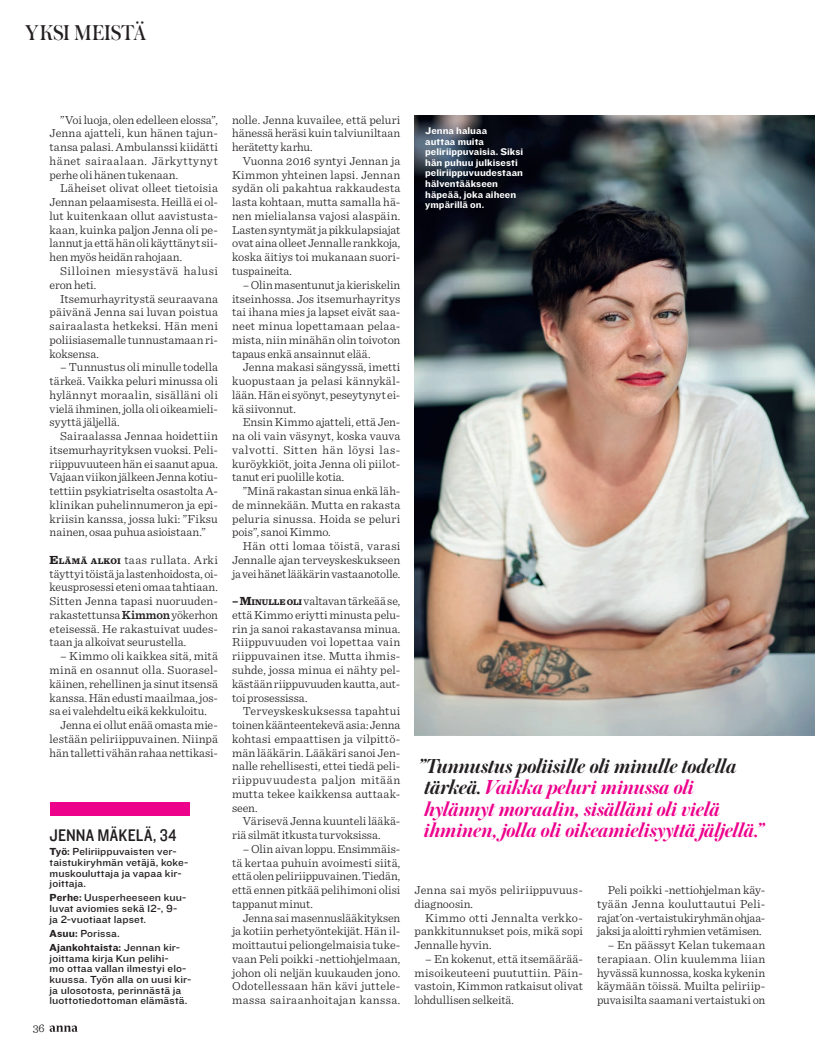
<style>
.page{position:relative;width:815px;height:1053px;background:#fff}
.page>*{position:absolute;margin:0;border:0;box-sizing:border-box;transform-origin:0 0}
._01_Vinjetti{font:22.5px "Austin";letter-spacing:-.005em;color:#231f20}
._08_Äläys2{font:italic 600 21.25px/21.2px "Austin";letter-spacing:-.01em;color:#ed028c}
._05_Väliotsikko3{font:17.5px "Knockout 30 Junior Welterwt";letter-spacing:.015em;color:#231f20}
._04_Teksti{font:300 12.25px/13.8px "Sentinel";letter-spacing:.005em;color:#231f20;text-align:justify}
._04_Teksti_ei_sis{font:300 12.25px/13.8px "Sentinel";color:#231f20;text-align:justify}
._04_Teksti-2{font:300 12.25px/13.8px "Sentinel";letter-spacing:.035em;color:#231f20}
.t1{font:300 12.12px "Sentinel";color:#231f20}
._10_Laatikko_teksti{font:10.62px/10.6px "Knockout 32 Junior Cruisewt";letter-spacing:.01em;color:#231f20}
._09_Kuvateksti{font:10px/10.6px "Knockout 52 Cruiserweight";letter-spacing:.005em;color:#fff}
.s1{font-weight:900}
.s2{font-weight:900;font-size:8.62px}
.s3{font-weight:600}
.s4{font-family:"Knockout 52 Cruiserweight"}
.s5{color:#231f20}
</style>
<div class="page">
<svg style="left:50px;top:1025px;width:27px;height:6px"></svg>
<div style="left:50px;top:801px;width:140px;height:14px;background:#ed028c"></div>
<img style="left:415px;top:115px;width:400px;height:620px">
<p class="_01_Vinjetti" style="left:25px;top:17px;width:123px">YKSI MEISTÄ</p>
<p class="_04_Teksti" style="left:50px;top:112px;width:170px;text-indent:11px">”Voi luoja, olen edelleen elossa”, Jenna ajatteli, kun hänen tajun&shy;tansa palasi. Ambulanssi kiidätti hänet sairaalaan. Järkyttynyt perhe oli hänen tukenaan.</p>
<p class="_04_Teksti" style="left:50px;top:181px;width:170px;text-indent:11px">Läheiset olivat olleet tietoisia Jennan pelaamisesta. Heillä ei ol&shy;lut kuitenkaan ollut aavistusta&shy;kaan, kuinka paljon Jenna oli pe&shy;lannut ja että hän oli käyttänyt sii&shy;hen myös heidän rahojaan.</p>
<p class="_04_Teksti-2" style="left:50px;top:263px;width:170px;text-indent:11px">Silloinen miesystävä halusi eron heti.</p>
<p class="_04_Teksti" style="left:50px;top:291px;width:170px;text-indent:11px">Itsemurhayritystä seuraavana päivänä Jenna sai luvan poistua sairaalasta hetkeksi. Hän meni poliisiasemalle tunnustamaan ri&shy;koksensa.</p>
<p class="_04_Teksti" style="left:50px;top:359px;width:170px;text-indent:11px">– Tunnustus oli minulle todella tärkeä. Vaikka peluri minussa oli hylännyt moraalin, sisälläni oli vielä ihminen, jolla oli oikeamieli&shy;syyttä jäljellä.</p>
<p class="_04_Teksti" style="left:50px;top:428px;width:170px;text-indent:11px">Sairaalassa Jennaa hoidettiin itsemurhayrityksen vuoksi. Peli&shy;riippuvuuteen hän ei saanut apua.<br>Vajaan viikon jälkeen Jenna kotiu&shy;tettiin psykiatriselta osastolta A&shy;klinikan puhelinnumeron ja epi&shy;kriisin kanssa, jossa luki: ”Fiksu nainen, osaa puhua asioistaan.”</p>
<p class="_04_Teksti_ei_sis" style="left:50px;top:552px;width:170px"><span class="s1">E</span><span class="s2">LÄMÄ ALKOI</span> taas rullata. Arki täyttyi töistä ja lastenhoidosta, oi&shy;keusprosessi eteni omaa tahtiaan.<br>Sitten Jenna tapasi nuoruuden&shy;rakastettunsa <span class="s3">Kimmon</span> yökerhon eteisessä. He rakastuivat uudes&shy;taan ja alkoivat seurustella.</p>
<p class="_04_Teksti" style="left:50px;top:648px;width:170px;text-indent:11px">– Kimmo oli kaikkea sitä, mitä minä en osannut olla. Suorasel&shy;käinen, rehellinen ja sinut itsensä kanssa. Hän edusti maailmaa, jos&shy;sa ei valehdeltu eikä kekkuloitu.</p>
<p class="_04_Teksti" style="left:50px;top:717px;width:170px;text-indent:11px">Jenna ei ollut enää omasta mie&shy;lestään peliriippuvainen. Niinpä hän talletti vähän rahaa nettikasi-</p>
<p class="_05_Väliotsikko3" style="left:50px;top:823px;width:128px">JENNA MÄKELÄ, 34</p>
<p class="_10_Laatikko_teksti" style="left:50px;top:845px;width:140px"><span class="s4">Työ:</span> Peliriippuvaisten ver&shy;taistukiryhmän vetäjä, koke&shy;muskouluttaja ja vapaa kir&shy;joittaja.</p>
<p class="_10_Laatikko_teksti" style="left:50px;top:891px;width:138px"><span class="s4">Perhe:</span> Uusperheeseen kuu&shy;luvat aviomies sekä 12-, 9- ja 2-vuotiaat lapset.</p>
<p class="_10_Laatikko_teksti" style="left:50px;top:927px;width:72px"><span class="s4">Asuu:</span> Porissa.</p>
<p class="_10_Laatikko_teksti" style="left:50px;top:941px;width:143px"><span class="s4">Ajankohtaista:</span> Jennan kir&shy;joittama kirja Kun pelihi-<br>mo ottaa vallan ilmestyi elo&shy;kuussa. Työn alla on uusi kir&shy;ja ulosotosta, perinnästä ja luottotiedottoman elämästä.</p>
<p class="t1" style="left:33px;top:1018px;width:13px">36</p>
<p class="_04_Teksti" style="left:232px;top:112px;width:170px">nolle. Jenna kuvailee, että peluri hänessä heräsi kuin talviuniltaan herätetty karhu.</p>
<p class="_04_Teksti" style="left:232px;top:153px;width:170px;text-indent:11px">Vuonna 2016 syntyi Jennan ja Kimmon yhteinen lapsi. Jennan sydän oli pakahtua rakkaudesta lasta kohtaan, mutta samalla hä&shy;nen mielialansa vajosi alaspäin.<br>Lasten syntymät ja pikkulapsiajat ovat aina olleet Jennalle rankkoja, koska äitiys toi mukanaan suori&shy;tuspaineita.</p>
<p class="_04_Teksti" style="left:232px;top:277px;width:170px;text-indent:11px">– Olin masentunut ja kieriskelin itseinhossa. Jos itsemurhayritys tai ihana mies ja lapset eivät saa&shy;neet minua lopettamaan pelaa&shy;mista, niin minähän olin toivoton tapaus enkä ansainnut elää.</p>
<p class="_04_Teksti" style="left:232px;top:359px;width:170px;text-indent:11px">Jenna makasi sängyssä, imetti kuopustaan ja pelasi kännykäl&shy;lään. Hän ei syönyt, peseytynyt ei&shy;kä siivonnut.</p>
<p class="_04_Teksti" style="left:232px;top:414px;width:170px;text-indent:11px">Ensin Kimmo ajatteli, että Jen&shy;na oli vain väsynyt, koska vauva valvotti. Sitten hän löysi las&shy;kuröykkiöt, joita Jenna oli piilot&shy;tanut eri puolille kotia.</p>
<p class="_04_Teksti" style="left:232px;top:483px;width:170px;text-indent:11px">”Minä rakastan sinua enkä läh&shy;de minnekään. Mutta en rakasta peluria sinussa. Hoida se peluri pois”, sanoi Kimmo.</p>
<p class="_04_Teksti" style="left:232px;top:538px;width:170px;text-indent:11px">Hän otti lomaa töistä, varasi Jennalle ajan terveyskeskukseen ja vei hänet lääkärin vastaanotolle.</p>
<p class="_04_Teksti_ei_sis" style="left:232px;top:593px;width:170px"><span class="s1">– M</span><span class="s2">INULLE OLI</span> valtavan tärkeää se, että Kimmo eriytti minusta pelu&shy;rin ja sanoi rakastavansa minua.<br>Riippuvuuden voi lopettaa vain riippuvainen itse. Mutta ihmis&shy;suhde, jossa minua ei nähty pel&shy;kästään riippuvuuden kautta, aut&shy;toi prosessissa.</p>
<p class="_04_Teksti" style="left:232px;top:703px;width:170px;text-indent:11px">Terveyskeskuksessa tapahtui toinen käänteentekevä asia: Jenna kohtasi empaattisen ja vilpittö&shy;män lääkärin. Lääkäri sanoi Jen&shy;nalle rehellisesti, ettei tiedä peli&shy;riippuvuudesta paljon mitään mutta tekee kaikkensa auttaak&shy;seen.</p>
<p class="_04_Teksti" style="left:232px;top:813px;width:170px;text-indent:11px">Värisevä Jenna kuunteli lääkä&shy;riä silmät itkusta turvoksissa.</p>
<p class="_04_Teksti" style="left:232px;top:841px;width:170px;text-indent:11px">– Olin aivan loppu. Ensimmäis&shy;tä kertaa puhuin avoimesti siitä, että olen peliriippuvainen. Tiedän, että ennen pitkää pelihimoni olisi tappanut minut.</p>
<p class="_04_Teksti" style="left:232px;top:909px;width:170px;text-indent:11px">Jenna sai masennuslääkityksen ja kotiin perhetyöntekijät. Hän il&shy;moittautui peliongelmaisia tuke&shy;vaan Peli poikki -nettiohjelmaan, johon oli neljän kuukauden jono.<br>Odotellessaan hän kävi juttele&shy;massa sairaanhoitajan kanssa.</p>
<p class="_09_Kuvateksti" style="left:425px;top:125px;width:99px">Jenna haluaa<br>auttaa muita peliriippuvaisia. Siksi hän puhuu julkisesti peliriippuvuudestaan hälventääkseen häpeää, joka aiheen ympärillä on.</p>
<p class="_08_Äläys2" style="left:419px;top:754px;width:347px"><span class="s5">”Tunnustus poliisille oli minulle todella tärkeä.</span> Vaikka peluri minussa oli<br>hylännyt moraalin, sisälläni oli vielä ihminen, jolla oli oikeamielisyyttä jäljellä.”</p>
<p class="_04_Teksti" style="left:415px;top:882px;width:170px">Jenna sai myös peliriippuvuus&shy;diagnoosin.</p>
<p class="_04_Teksti" style="left:415px;top:909px;width:170px;text-indent:11px">Kimmo otti Jennalta verkko&shy;pankkitunnukset pois, mikä sopi Jennalle hyvin.</p>
<p class="_04_Teksti" style="left:415px;top:951px;width:170px;text-indent:11px">– En kokenut, että itsemäärää&shy;misoikeuteeni puututtiin. Päin&shy;vastoin, Kimmon ratkaisut olivat lohdullisen selkeitä.</p>
<p class="_04_Teksti" style="left:597px;top:882px;width:170px;text-indent:11px">Peli poikki -nettiohjelman käy&shy;tyään Jenna kouluttautui Peli&shy;rajat’on -vertaistukiryhmän ohjaa&shy;jaksi ja aloitti ryhmien vetämisen.</p>
<p class="_04_Teksti" style="left:597px;top:937px;width:170px;text-indent:11px">– En päässyt Kelan tukemaan terapiaan. Olin kuulemma liian hyvässä kunnossa, koska kykenin käymään töissä. Muilta peliriip&shy;puvaisilta saamani vertaistuki on</p>
</div>
